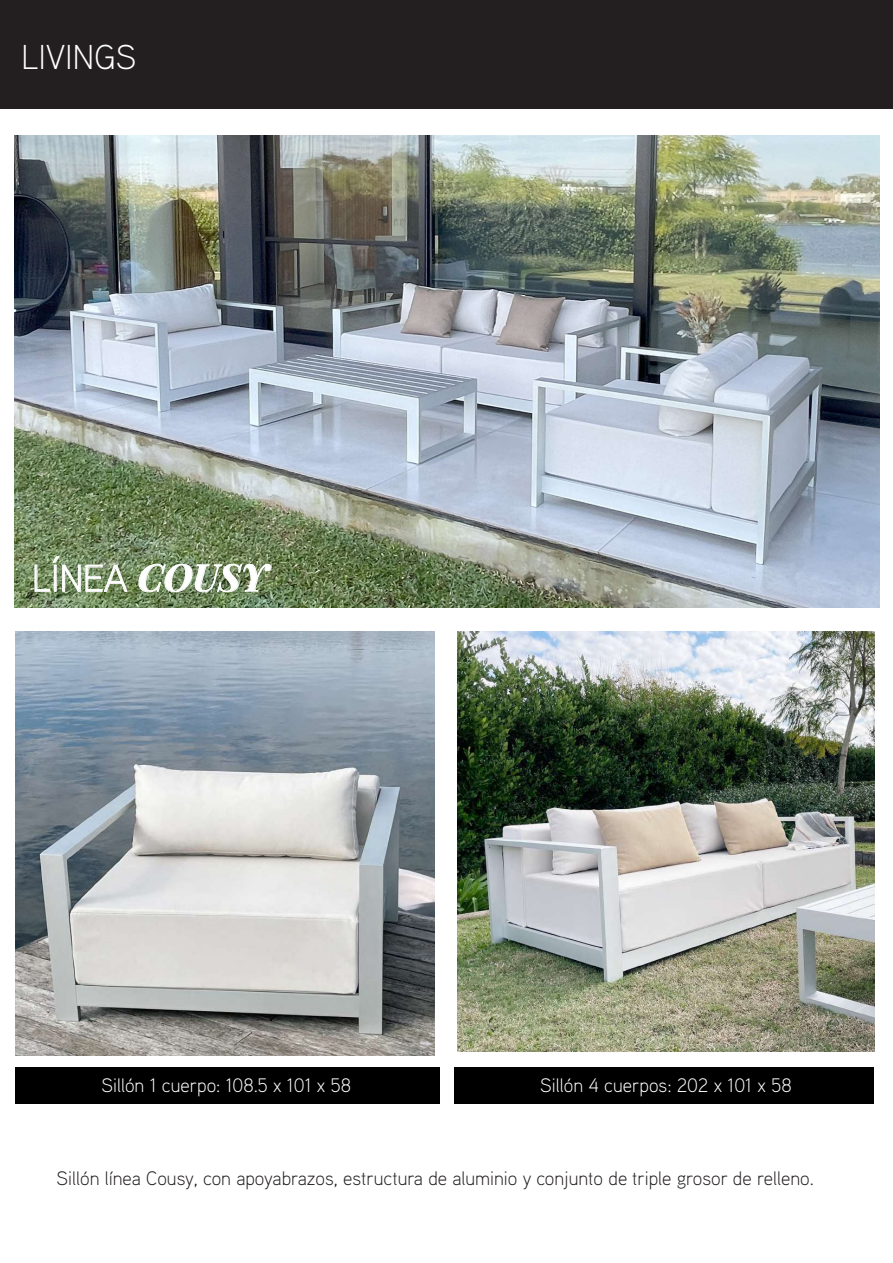
<style>
.page{position:relative;width:893px;height:1263px;background:#fff}
.page>*{position:absolute;margin:0;border:0;box-sizing:border-box;transform-origin:0 0}
.t1{font:300 37.5px "Aaux Pro";color:#fff}
.t2{font:300 34.5px "Aaux Pro";color:#fff}
.t3{font:300 19.5px "Aaux Pro";color:#231f20}
.t4{font:300 19.5px "Aaux Pro";color:#fff}
.s1{font-family:"Playfair Display";font-weight:700;font-style:italic}
</style>
<div class="page">
<div style="left:0;top:0;width:893px;height:108px;background:#231f20"></div>
<div style="left:15px;top:1067px;width:425px;height:37px;background:#000001"></div>
<div style="left:455px;top:1067px;width:419px;height:37px;background:#000001"></div>
<img style="left:15px;top:136px;width:865px;height:471px">
<svg style="left:35px;top:556px;width:92px;height:36px;background:#8c9f7d"></svg>
<svg style="left:139px;top:564px;width:132px;height:28px;background:#8a9d7b"></svg>
<img style="left:15px;top:631px;width:419px;height:424px">
<img style="left:458px;top:631px;width:416px;height:421px">
<h2 class="t2" style="left:22px;top:37px;width:116px">LIVINGS</h2>
<h1 class="t1" style="left:32px;top:557px;width:237px">LÕNEA <span class="s1">COUSY</span></h1>
<p class="t4" style="left:102px;top:1074px;width:251px">SillÛn 1 cuerpo: 108.5 x 101 x 58</p>
<p class="t4" style="left:540px;top:1074px;width:253px">SillÛn 4 cuerpos: 202 x 101 x 58</p>
<p class="t3" style="left:57px;top:1167px;width:759px">SillÛn lÌnea Cousy, con apoyabrazos, estructura de aluminio y conjunto de triple grosor de relleno.</p>
</div>
